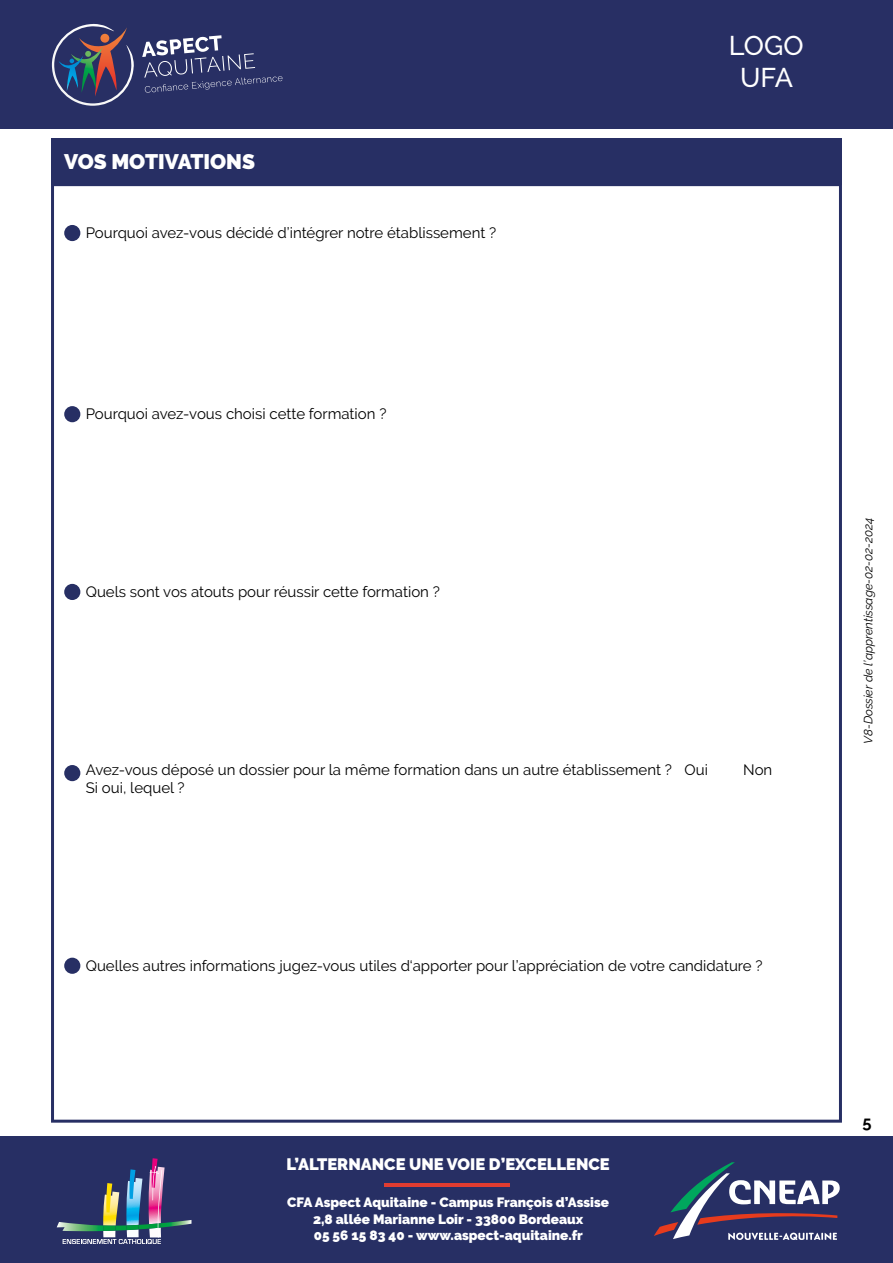
<style>
.page{position:relative;width:893px;height:1263px;background:#fff}
.page>*{position:absolute;margin:0;border:0;box-sizing:border-box;transform-origin:0 0}
.t1{font:500 27px/32.4px "Raleway";color:#fff;text-align:center}
.t2{font:900 21px "Raleway";color:#fff}
.t3{font:900 16.5px "Raleway";color:#fff}
.t4{font:700 16.5px "Raleway";color:#000}
.t5{font:15px/18px "Raleway";color:#000}
.t6{font:900 13.5px/16.5px "Raleway";color:#fff;text-align:center}
.t7{font:italic 12px "Raleway";color:#000}
</style>
<div class="page">
<div style="left:0;top:0;width:893px;height:128px;background:#282f64"></div>
<svg style="left:52px;top:24px;width:82px;height:82px"></svg>
<svg style="left:142px;top:35px;width:141px;height:58px"></svg>
<div style="left:0;top:1136px;width:893px;height:127px;background:#272f64"></div>
<hr style="left:384px;top:1183px;width:126px;height:3px;background:#e03c31">
<svg style="left:57px;top:1158px;width:134px;height:86px"></svg>
<svg style="left:654px;top:1162px;width:186px;height:78px"></svg>
<div style="left:51px;top:139px;width:791px;height:46px;background:#272f64"></div>
<div style="left:64px;top:225px;width:16px;height:16px;background:#272f64;border-radius:50%"></div>
<div style="left:64px;top:406px;width:16px;height:16px;background:#272f64;border-radius:50%"></div>
<div style="left:64px;top:584px;width:16px;height:16px;background:#272f64;border-radius:50%"></div>
<div style="left:64px;top:958px;width:16px;height:16px;background:#272f64;border-radius:50%"></div>
<div style="left:64px;top:765px;width:16px;height:16px;background:#272f64;border-radius:50%"></div>
<h2 class="t2" style="left:64px;top:149px;width:192px">VOS MOTIVATIONS</h2>
<p class="t5" style="left:86px;top:224px;width:412px">Pourquoi avez-vous décidé d’intégrer notre établissement ?</p>
<h1 class="t1" style="left:729px;top:29px;width:76px">LOGO<br>UFA</h1>
<p class="t5" style="left:86px;top:405px;width:302px">Pourquoi avez-vous choisi cette formation ?</p>
<p class="t5" style="left:86px;top:583px;width:356px">Quels sont vos atouts pour réussir cette formation ?</p>
<p class="t5" style="left:86px;top:761px;width:588px">Avez-vous déposé un dossier pour la même formation dans un autre établissement ?<br>Si oui, lequel ?</p>
<p class="t5" style="left:685px;top:760px;width:25px">Oui</p>
<p class="t5" style="left:743px;top:760px;width:31px">Non</p>
<p class="t5" style="left:86px;top:956px;width:678px">Quelles autres informations jugez-vous utiles d‘apporter pour l’appréciation de votre candidature ?</p>
<p class="t3" style="left:287px;top:1154px;width:325px">L’ALTERNANCE UNE VOIE D’EXCELLENCE</p>
<p class="t6" style="left:287px;top:1194px;width:323px">CFA Aspect Aquitaine - Campus François d’Assise<br>2,8 allée Marianne Loir - 33800 Bordeaux<br>05 56 15 83 40 - www.aspect-aquitaine.fr</p>
<p class="t7" style="left:861px;top:744px;width:228px;rotate:-90deg">V8-Dossier de l’apprentissage-02-02-2024</p>
<p class="t4" style="left:862px;top:1113px;width:11px">5</p>
</div>
